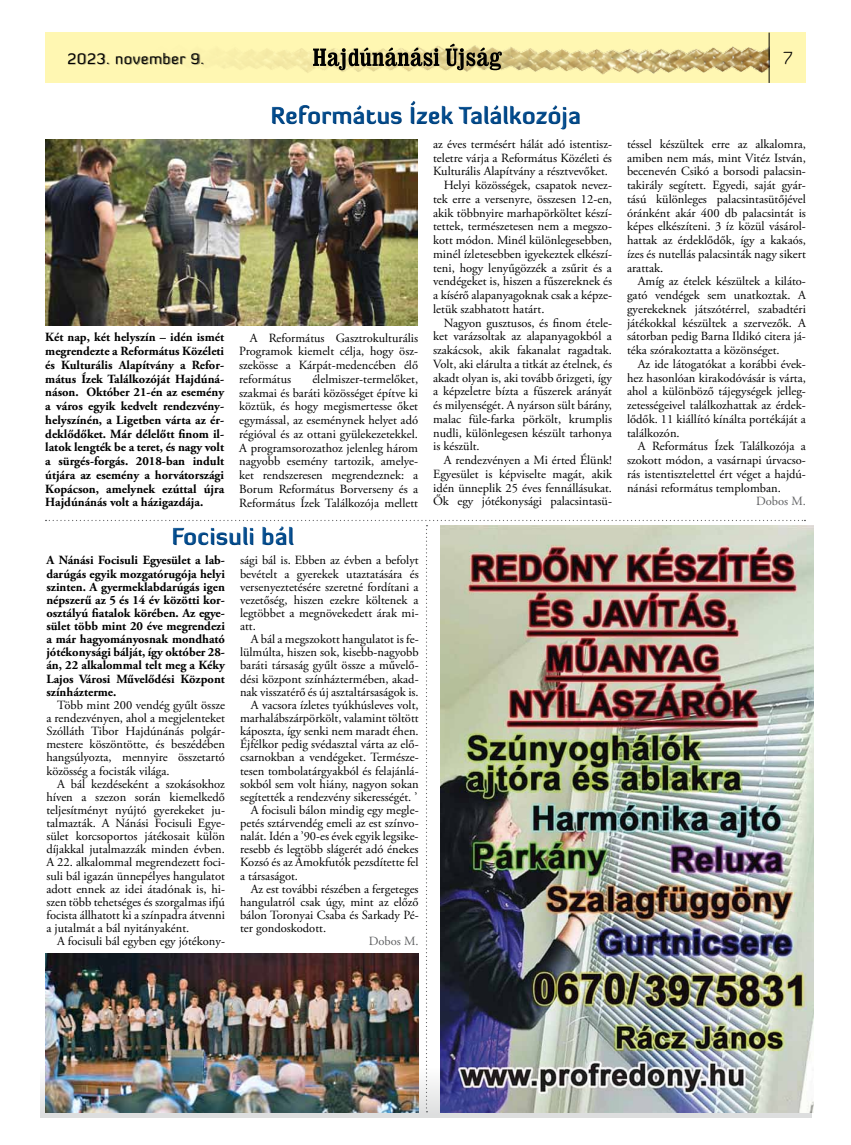
<style>
.page{position:relative;width:851px;height:1145px;background:#fff}
.page>*{position:absolute;margin:0;border:0;box-sizing:border-box;transform-origin:0 0}
.t1{font:900 23.75px "Diavlo";color:#004a8d}
.t2{font:300 17.5px "Diavlo";color:#000}
.t3{font:15px "Diavlo";letter-spacing:.045em;color:#000}
.t4{font:12.5px/13.8px "Adobe Garamond Pro";color:#000;text-align:justify}
.t5{font:700 12.5px/13.8px "Adobe Garamond Pro";color:#000;text-align:justify}
.t6{font:12.5px "Adobe Garamond Pro";color:#5f6062}
</style>
<div class="page">
<div style="left:45px;top:33px;width:760px;height:50px;background:#fff7b2"></div>
<img style="left:222px;top:43px;width:546px;height:32px">
<hr style="left:768px;top:33px;width:1px;height:50px;background:#000">
<svg style="left:313px;top:44px;width:189px;height:26px"></svg>
<div style="left:68px;top:53px;width:136px;height:12px;background:#000;opacity:.5"></div>
<div style="left:40px;top:1063px;width:771px;height:54px;background:linear-gradient(to bottom,#fff,#dddede)"></div>
<div style="left:270px;top:101px;width:312px;height:31px;background:#000;opacity:.4"></div>
<img style="left:805px;top:525px;width:8px;height:587px">
<img style="left:45px;top:140px;width:372px;height:185px">
<img style="left:46px;top:520px;width:759px;height:592px">
<p class="t3" style="left:67px;top:49px;width:138px">2023. november 9.</p>
<h2 class="t2" style="left:783px;top:47px;width:11px">7</h2>
<h1 class="t1" style="left:270px;top:100px;width:312px">Református Ízek Találkozója</h1>
<p class="t5" style="left:45px;top:331px;width:180px">Két nap, két helyszín – idén ismét megrendezte a Református Közéleti és Kulturális Alapítvány a Refor&shy;mátus Ízek Találkozóját Hajdúná&shy;náson. Október 21-én az esemény a város egyik kedvelt rendezvény&shy;helyszínén, a Ligetben várta az ér&shy;deklődőket. Már délelőtt finom il&shy;latok lengték be a teret, és nagy volt a sürgés-forgás. 2018-ban indult útjára az esemény a horvátországi Kopácson, amelynek ezúttal újra Hajdúnánás volt a házigazdája.</p>
<p class="t4" style="left:239px;top:331px;width:180px;text-indent:11px">A Református Gasztrokulturális Programok kiemelt célja, hogy ös - szekösse a Kárpát-medencében élő református</p>
<p class="t4" style="left:239px;top:372px;width:180px;text-indent:73px">élelmiszer-termelőket, szakmai és baráti közösséget építve ki köztük, és hogy megismertesse őket egymással, az eseménynek helyet adó régióval és az ottani gyülekezetekkel.<br>A programsorozathoz jelenleg három nagyobb esemény tartozik, amelye&shy;ket rendszeresen megrendeznek: a Borum Református Borverseny és a Református Ízek Találkozója mellett</p>
<h1 class="t1" style="left:171px;top:521px;width:124px">Focisuli bál</h1>
<p class="t5" style="left:46px;top:554px;width:180px;line-height:13.1px">A Nánási Focisuli Egyesület a lab&shy;darúgás egyik mozgatórugója helyi szinten. A gyermeklabdarúgás igen népszerű az 5 és 14 év közötti kor&shy;osztályú fiatalok körében. Az egye&shy;sület több mint 20 éve megrendezi a már hagyományosnak mondható jótékonysági bálját, így október 28- án, 22 alkalommal telt meg a Kéky Lajos Városi Művelődési Központ színházterme.</p>
<p class="t4" style="left:46px;top:698px;width:180px;line-height:13.1px;text-indent:11px">Több mint 200 vendég gyűlt össze a rendezvényen, ahol a megjelenteket Szólláth Tibor Hajdúnánás polgár&shy;mestere köszöntötte, és beszédében hangsúlyozta, mennyire összetartó közösség a focisták világa.</p>
<p class="t4" style="left:46px;top:777px;width:180px;line-height:13.1px;text-indent:11px">A bál kezdéseként a szokásokhoz híven a szezon során kiemelkedő teljesítményt nyújtó gyerekeket ju&shy;talmazták. A Nánási Focisuli Egye&shy;sület korcsoportos játékosait külön díjakkal jutalmazzák minden évben.<br>A 22. alkalommal megrendezett foci&shy;suli bál igazán ünnepélyes hangulatot adott ennek az idei átadónak is, hi&shy;szen több tehetséges és szorgalmas ifjú focista állhatott ki a színpadra átvenni a jutalmát a bál nyitányaként.</p>
<p class="t4" style="left:57px;top:934px;width:169px">A focisuli bál egyben egy jótékony-</p>
<p class="t4" style="left:240px;top:554px;width:180px;line-height:13.1px">sági bál is. Ebben az évben a befolyt bevételt a gyerekek utaztatására és versenyeztetésére szeretné fordítani a vezetőség, hiszen ezekre költenek a legtöbbet a megnövekedett árak mi&shy;att.</p>
<p class="t4" style="left:250px;top:633px;width:169px">A bál a megszokott hangulatot is fe-</p>
<p class="t4" style="left:240px;top:646px;width:180px">lülmúlta, hiszen sok, kisebb-nagyobb</p>
<p class="t4" style="left:240px;top:659px;width:180px">baráti társaság gyűlt össze a művelő-</p>
<p class="t4" style="left:240px;top:672px;width:180px">dési központ színháztermében, akad-</p>
<p class="t4" style="left:240px;top:685px;width:180px">nak visszatérő és új asztaltársaságok is.</p>
<p class="t4" style="left:250px;top:698px;width:169px">A vacsora ízletes tyúkhúsleves volt,</p>
<p class="t4" style="left:240px;top:711px;width:180px">marhalábszárpörkölt, valamint töltött</p>
<p class="t4" style="left:240px;top:724px;width:180px">káposzta, így senki nem maradt éhen.</p>
<p class="t4" style="left:240px;top:738px;width:180px">Éjfélkor pedig svédasztal várta az elő-</p>
<p class="t4" style="left:240px;top:751px;width:180px">csarnokban a vendégeket. Természe-</p>
<p class="t4" style="left:240px;top:764px;width:180px">tesen tombolatárgyakból és felajánlá-</p>
<p class="t4" style="left:240px;top:777px;width:180px">sokból sem volt hiány, nagyon sokan</p>
<p class="t4" style="left:240px;top:790px;width:179px">segítették a rendezvény sikerességét. ’</p>
<p class="t4" style="left:250px;top:803px;width:169px">A focisuli bálon mindig egy megle-</p>
<p class="t4" style="left:240px;top:816px;width:180px">petés sztárvendég emeli az est színvo-</p>
<p class="t4" style="left:240px;top:829px;width:180px">nalát. Idén a ’90-es évek egyik legsike-</p>
<p class="t4" style="left:240px;top:843px;width:180px">resebb és legtöbb slágerét adó énekes</p>
<p class="t4" style="left:240px;top:856px;width:180px">Kozsó és az Ámokfutók pezsdítette fel</p>
<p class="t4" style="left:240px;top:869px;width:59px">a társaságot.</p>
<p class="t4" style="left:250px;top:882px;width:169px">Az est további részében a fergeteges</p>
<p class="t4" style="left:240px;top:895px;width:180px">hangulatról csak úgy, mint az előző</p>
<p class="t4" style="left:240px;top:908px;width:180px">bálon Toronyai Csaba és Sarkady Pé-</p>
<p class="t4" style="left:240px;top:921px;width:88px">ter gondoskodott.</p>
<p class="t6" style="left:369px;top:933px;width:51px">Dobos M.</p>
<p class="t4" style="left:433px;top:137px;width:180px">az éves termésért hálát adó istentisz-</p>
<p class="t4" style="left:433px;top:151px;width:180px">teletre várja a Református Közéleti és</p>
<p class="t4" style="left:433px;top:165px;width:176px">Kulturális Alapítvány a résztvevőket.</p>
<p class="t4" style="left:443px;top:179px;width:170px">Helyi közösségek, csapatok nevez-</p>
<p class="t4" style="left:433px;top:192px;width:180px">tek erre a versenyre, összesen 12-en,</p>
<p class="t4" style="left:433px;top:206px;width:180px">akik többnyire marhapörköltet készí-</p>
<p class="t4" style="left:433px;top:220px;width:180px">tettek, természetesen nem a megszo-</p>
<p class="t4" style="left:433px;top:234px;width:180px">kott módon. Minél különlegesebben,</p>
<p class="t4" style="left:433px;top:247px;width:180px">minél ízletesebben igyekeztek elkészí-</p>
<p class="t4" style="left:433px;top:261px;width:180px">teni, hogy lenyűgözzék a zsűrit és a</p>
<p class="t4" style="left:433px;top:275px;width:180px">vendégeket is, hiszen a fűszereknek és</p>
<p class="t4" style="left:433px;top:289px;width:180px">a kísérő alapanyagoknak csak a képze-</p>
<p class="t4" style="left:433px;top:302px;width:113px">letük szabhatott határt.</p>
<p class="t4" style="left:443px;top:316px;width:170px">Nagyon gusztusos, és finom étele-</p>
<p class="t4" style="left:433px;top:330px;width:180px">ket varázsoltak az alapanyagokból a</p>
<p class="t4" style="left:433px;top:344px;width:180px">szakácsok, akik fakanalat ragadtak.</p>
<p class="t4" style="left:433px;top:357px;width:180px">Volt, aki elárulta a titkát az ételnek, és</p>
<p class="t4" style="left:433px;top:371px;width:180px">akadt olyan is, aki tovább őrizgeti, így</p>
<p class="t4" style="left:433px;top:385px;width:180px">a képzeletre bízta a fűszerek arányát</p>
<p class="t4" style="left:433px;top:399px;width:180px">és milyenségét. A nyárson sült bárány,</p>
<p class="t4" style="left:433px;top:412px;width:180px">malac füle-farka pörkölt, krumplis</p>
<p class="t4" style="left:433px;top:426px;width:180px">nudli, különlegesen készült tarhonya</p>
<p class="t4" style="left:433px;top:440px;width:48px">is készült.</p>
<p class="t4" style="left:443px;top:454px;width:170px">A rendezvényen a Mi érted Élünk!</p>
<p class="t4" style="left:433px;top:467px;width:180px">Egyesület is képviselte magát, akik</p>
<p class="t4" style="left:433px;top:481px;width:180px">idén ünneplik 25 éves fennállásukat.</p>
<p class="t4" style="left:433px;top:495px;width:180px">Ők egy jótékonysági palacsintasü-</p>
<p class="t4" style="left:627px;top:137px;width:180px">téssel készültek erre az alkalomra, amiben nem más, mint Vitéz István, becenevén Csikó a borsodi palacsin&shy;takirály segített. Egyedi, saját gyár&shy;tású különleges palacsintasütőjével óránként akár 400 db palacsintát is képes elkészíteni. 3 íz közül vásárol&shy;hattak az érdeklődők, így a kakaós, ízes és nutellás palacsinták nagy sikert arattak.</p>
<p class="t4" style="left:627px;top:275px;width:180px;text-indent:11px">Amíg az ételek készültek a kiláto&shy;gató vendégek sem unatkoztak. A gyerekeknek játszótérrel, szabadtéri játékokkal készültek a szervezők. A sátorban pedig Barna Ildikó citera já&shy;téka szórakoztatta a közönséget.</p>
<p class="t4" style="left:627px;top:357px;width:180px;text-indent:11px">Az ide látogatókat a korábbi évek&shy;hez hasonlóan kirakodóvásár is várta, ahol a különböző tájegységek jelleg&shy;zetességeivel találkozhattak az érdek&shy;lődők. 11 kiállító kínálta portékáját a találkozón.</p>
<p class="t4" style="left:627px;top:440px;width:180px;text-indent:11px">A Református Ízek Találkozója a szokott módon, a vasárnapi úrvacso&shy;rás istentisztelettel ért véget a hajdú&shy;nánási református templomban.</p>
<p class="t6" style="left:756px;top:494px;width:51px">Dobos M.</p>
</div>
